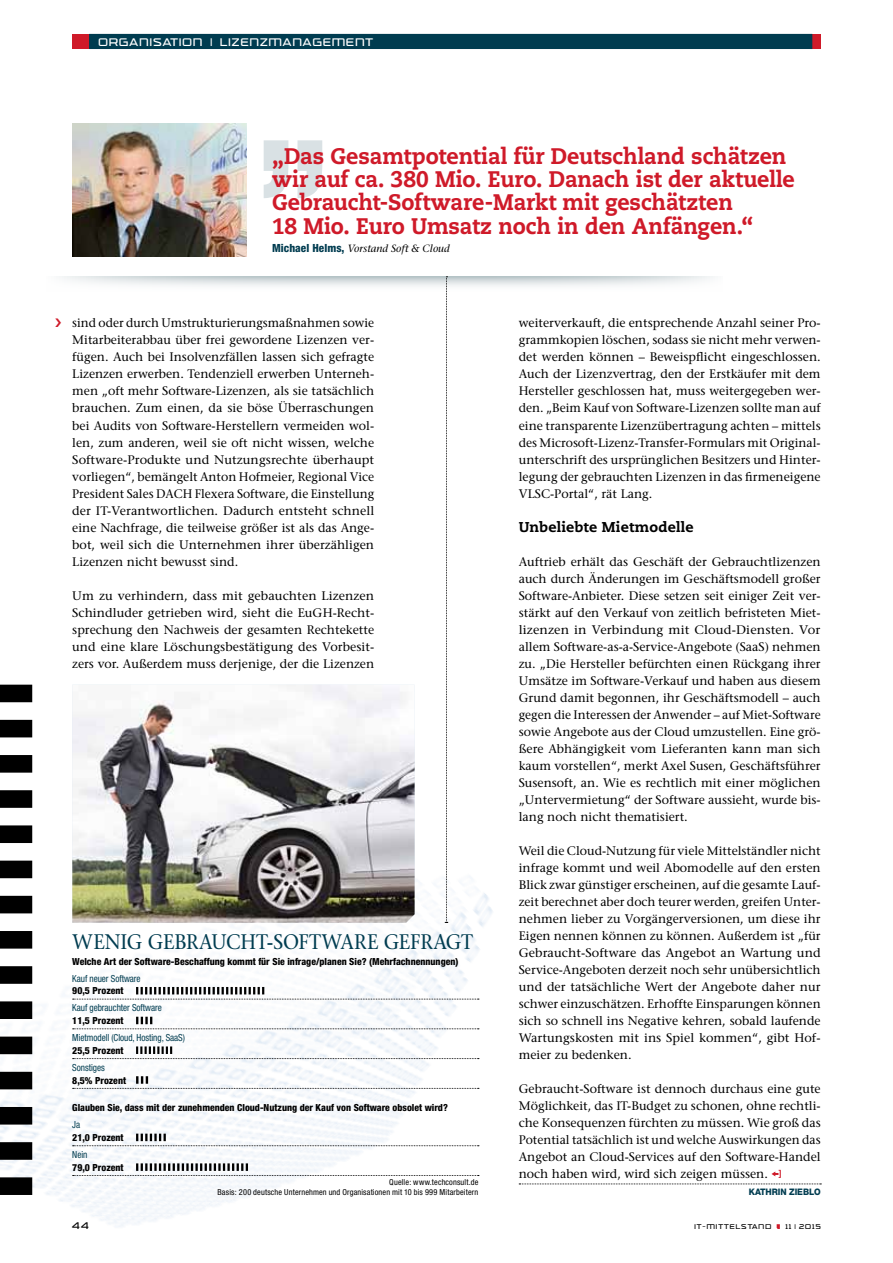
<style>
.page{position:relative;width:893px;height:1263px;background:#fff}
.page>*{position:absolute;margin:0;border:0;box-sizing:border-box;transform-origin:0 0}
.t1{font:800 22.5px/23.2px "Caecilia";letter-spacing:-.005em;color:#cf1a29;scale:.95 1}
.t2{font:21px "Stone Serif";letter-spacing:.015em;color:#003c50;scale:.94 1}
.t3{font:800 14.25px "Caecilia";letter-spacing:.015em;color:#000}
.t4{font:12.3px/17px "Stone Serif";color:#000;text-align:justify}
.t5{font:12px "Trade Marker Light Alt";letter-spacing:.1em;color:#fff}
.t6{font:italic 10.5px "Stone Serif";color:#000}
.t7{font:10.5px "Trade Marker Light Alt";color:#000}
.t8{font:800 condensed 9.75px "Helvetica Neue";color:#000}
.t9{font:condensed 9.75px "Helvetica Neue";letter-spacing:-.005em;color:#003c50;scale:.94 1}
.t10{font:800 9px "Helvetica Neue";letter-spacing:-.01em;color:#003c50;scale:.94 1}
.t11{font:condensed 8.25px/9.9px "Helvetica Neue";letter-spacing:.02em;color:#000;text-align:right}
.t12{font:7.5px "Trade Marker Light Alt";letter-spacing:.14em;color:#000}
.s1{font-family:"Helvetica Neue";font-weight:800;font-style:normal;font-stretch:condensed;font-size:11.25px;color:#003c50}
</style>
<div class="page">
<img style="left:32px;top:860px;width:461px;height:367px">
<svg style="left:445px;top:293px;width:3px;height:630px"></svg>
<svg style="left:0;top:685px;width:32px;height:510px"></svg>
<svg style="left:73px;top:987px;width:406px;height:13px"></svg>
<svg style="left:73px;top:1017px;width:406px;height:12px"></svg>
<svg style="left:73px;top:1046px;width:406px;height:13px"></svg>
<svg style="left:73px;top:1076px;width:406px;height:13px"></svg>
<svg style="left:73px;top:1133px;width:406px;height:13px"></svg>
<svg style="left:73px;top:1163px;width:406px;height:13px"></svg>
<svg style="left:777px;top:1224px;width:3px;height:5px"></svg>
<svg style="left:519px;top:1170px;width:302px;height:14px"></svg>
<div style="left:72px;top:34px;width:17px;height:15px;background:#cf1a29"></div>
<div style="left:812px;top:34px;width:9px;height:15px;background:#cf1a29"></div>
<div style="left:90px;top:34px;width:722px;height:15px;background:#003c50"></div>
<img style="left:72px;top:123px;width:251px;height:134px">
<svg style="left:62px;top:276px;width:651px;height:17px"></svg>
<img style="left:72px;top:685px;width:343px;height:238px">
<p class="t5" style="left:99px;top:35px;width:40px">ORGANISATI</p>
<p class="t5" style="left:183px;top:35px;width:98px">ON | LIZENZMANA</p>
<p class="t5" style="left:313px;top:35px;width:22px">GEMENT</p>
<h1 class="t1" style="left:272px;top:144px;width:552px">„Das Gesamtpotential für Deutschland schätzen wir auf ca. 380 Mio. Euro. Danach ist der aktuelle Gebraucht-Software-Markt mit geschätzten<br>18 Mio. Euro Umsatz noch in den Anfängen.“</h1>
<p class="t6" style="left:272px;top:242px;width:179px"><span class="s1">Michael Helms,</span> Vorstand Soft &amp; Cloud</p>
<p class="t4" style="left:519px;top:315px;width:304px">weiterverkauft, die entsprechende Anzahl seiner Pro&shy;grammkopien löschen, sodass sie nicht mehr verwen&shy;det werden können – Beweispflicht eingeschlossen.<br>Auch der Lizenzvertrag, den der Erstkäufer mit dem Hersteller geschlossen hat, muss weitergegeben wer&shy;den. „Beim Kauf von Software-Lizenzen sollte man auf eine transparente Lizenzübertragung achten – mittels des Microsoft-Lizenz-Transfer-Formulars mit Original&shy;unterschrift des ursprünglichen Besitzers und Hinter&shy;legung der gebrauchten Lizenzen in das firmeneigene VLSC-Portal“, rät Lang.</p>
<p class="t3" style="left:519px;top:518px;width:176px">Unbeliebte Mietmodelle</p>
<p class="t4" style="left:519px;top:553px;width:303px">Auftrieb erhält das Geschäft der Gebrauchtlizenzen auch durch Änderungen im Geschäftsmodell großer Software-Anbieter. Diese setzen seit einiger Zeit ver&shy;stärkt auf den Verkauf von zeitlich befristeten Miet&shy;lizenzen in Verbindung mit Cloud-Diensten. Vor allem Software-as-a-Service-Angebote (SaaS) nehmen zu. „Die Hersteller befürchten einen Rückgang ihrer Umsätze im Software-Verkauf und haben aus diesem Grund damit begonnen, ihr Geschäftsmodell – auch gegen die Interessen der Anwender – auf Miet-Software sowie Angebote aus der Cloud umzustellen. Eine grö&shy;ßere Abhängigkeit vom Lieferanten kann man sich kaum vorstellen“, merkt Axel Susen, Geschäftsführer Susensoft, an. Wie es rechtlich mit einer möglichen „Untervermietung“ der Software aussieht, wurde bis&shy;lang noch nicht thematisiert.</p>
<p class="t4" style="left:519px;top:842px;width:303px">Weil die Cloud-Nutzung für viele Mittelständler nicht infrage kommt und weil Abomodelle auf den ersten Blick zwar günstiger erscheinen, auf die gesamte Lauf&shy;zeit berechnet aber doch teurer werden, greifen Unter&shy;nehmen lieber zu Vorgängerversionen, um diese ihr Eigen nennen können zu können. Außerdem ist „für Gebraucht-Software das Angebot an Wartung und Service-Angeboten derzeit noch sehr unübersichtlich und der tatsächliche Wert der Angebote daher nur schwer einzuschätzen. Erhoffte Einsparungen können sich so schnell ins Negative kehren, sobald laufende Wartungskosten mit ins Spiel kommen“, gibt Hof&shy;meier zu bedenken.</p>
<p class="t4" style="left:519px;top:1080px;width:303px">Gebraucht-Software ist dennoch durchaus eine gute Möglichkeit, das IT-Budget zu schonen, ohne rechtli&shy;che Konsequenzen fürchten zu müssen. Wie groß das Potential tatsächlich ist und welche Auswirkungen das Angebot an Cloud-Services auf den Software-Handel noch haben wird, wird sich zeigen müssen.</p>
<p class="t10" style="left:749px;top:1186px;width:78px">KATHRIN ZIEBLO</p>
<p class="t4" style="left:72px;top:315px;width:304px">sind oder durch Umstrukturierungsmaßnahmen sowie Mitarbeiterabbau über frei gewordene Lizenzen ver&shy;fügen. Auch bei Insolvenzfällen lassen sich gefragte Lizenzen erwerben. Tendenziell erwerben Unterneh&shy;men „oft mehr Software-Lizenzen, als sie tatsächlich brauchen. Zum einen, da sie böse Überraschungen bei Audits von Software-Herstellern vermeiden wol&shy;len, zum anderen, weil sie oft nicht wissen, welche Software-Produkte und Nutzungsrechte überhaupt vorliegen“, bemängelt Anton Hofmeier, Regional Vice President Sales DACH Flexera Software, die Einstellung der IT-Verantwortlichen. Dadurch entsteht schnell eine Nachfrage, die teilweise größer ist als das Ange&shy;bot, weil sich die Unternehmen ihrer überzähligen Lizenzen nicht bewusst sind.</p>
<p class="t4" style="left:72px;top:587px;width:303px">Um zu verhindern, dass mit gebauchten Lizenzen Schindluder getrieben wird, sieht die EuGH-Recht&shy;sprechung den Nachweis der gesamten Rechtekette und eine klare Löschungsbestätigung des Vorbesit&shy;zers vor. Außerdem muss derjenige, der die Lizenzen</p>
<h2 class="t2" style="left:72px;top:928px;width:165px">Wenig Gebrauch</h2>
<h2 class="t2" style="left:256px;top:928px;width:232px">t-software gefragt</h2>
<p class="t8" style="left:72px;top:955px;width:388px">Welche Art der Software-Beschaffung kommt für Sie infrage/planen Sie? (Mehrfachnennungen)</p>
<p class="t9" style="left:72px;top:973px;width:74px">Kauf neuer Software</p>
<p class="t8" style="left:72px;top:985px;width:53px">90,5 Prozent</p>
<p class="t9" style="left:72px;top:1002px;width:97px">Kauf gebrauchter Software</p>
<p class="t8" style="left:72px;top:1015px;width:53px">11,5 Prozent</p>
<p class="t9" style="left:72px;top:1032px;width:121px">Mietmodell (Cloud, Hosting, SaaS)</p>
<p class="t8" style="left:72px;top:1044px;width:53px">25,5 Prozent</p>
<p class="t9" style="left:72px;top:1062px;width:36px">Sonstiges</p>
<p class="t8" style="left:72px;top:1074px;width:55px">8,5% Prozent</p>
<p class="t8" style="left:72px;top:1102px;width:377px">Glauben Sie, dass mit der zunehmenden Cloud-Nutzung der Kauf von Software obsolet wird?</p>
<p class="t9" style="left:72px;top:1119px;width:10px">Ja</p>
<p class="t8" style="left:72px;top:1131px;width:53px">21,0 Prozent</p>
<p class="t9" style="left:72px;top:1149px;width:18px">Nein</p>
<p class="t8" style="left:72px;top:1161px;width:53px">79,0 Prozent</p>
<p class="t11" style="left:217px;top:1177px;width:262px">Quelle: www.techconsult.de<br>Basis: 200 deutsche Unternehmen und Organisationen mit 10 bis 999 Mitarbeitern</p>
<p class="t7" style="left:72px;top:1219px;width:18px">44</p>
<p class="t12" style="left:694px;top:1222px;width:78px">IT-MITTELSTAND</p>
<p class="t12" style="left:785px;top:1222px;width:37px">11 | 2015</p>
</div>
